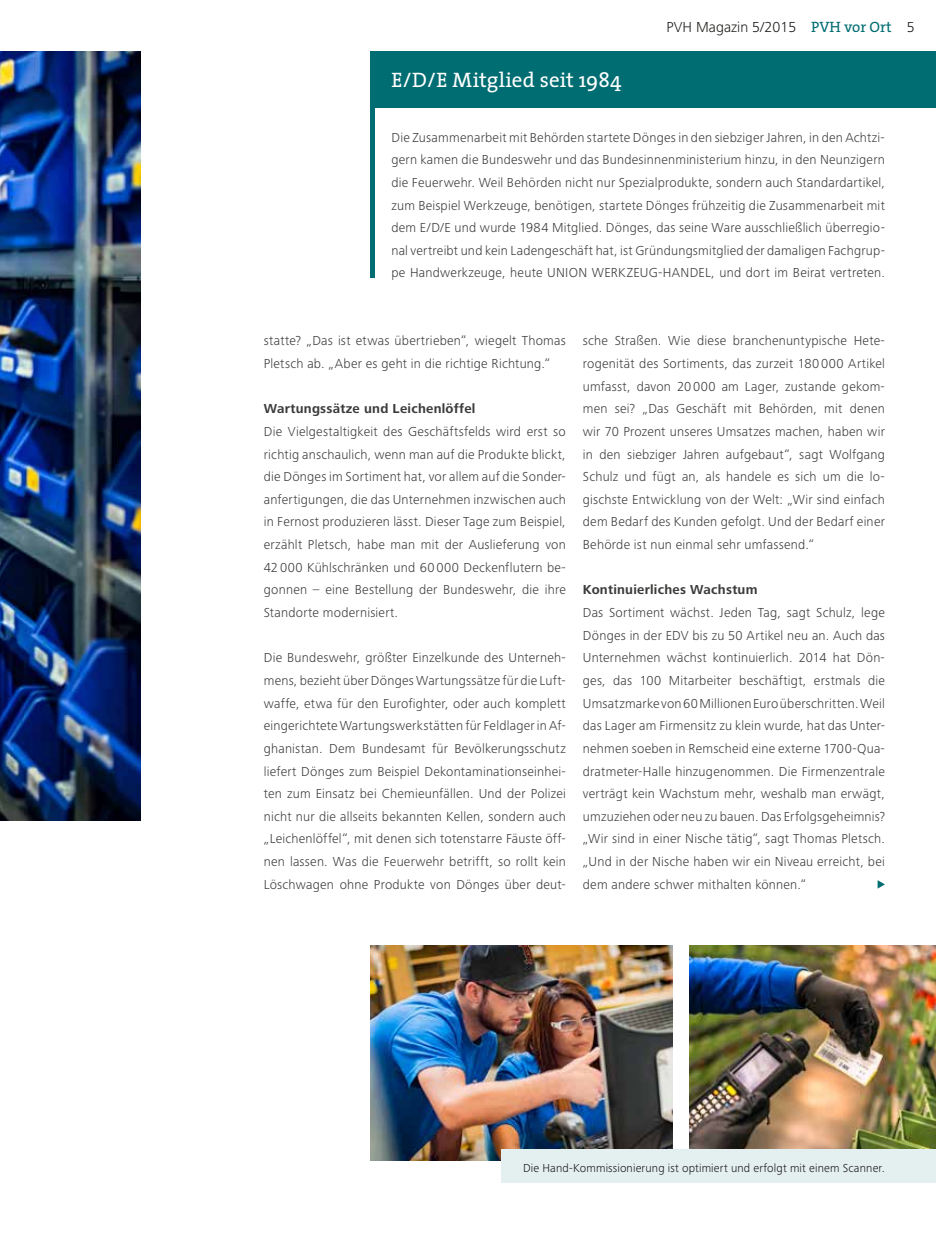
<style>
.page{position:relative;width:936px;height:1234px;background:#fff}
.page>*{position:absolute;margin:0;border:0;box-sizing:border-box;transform-origin:0 0}
.t1{font:21px "The Serif";color:#fff}
.t2{font:300 15px "Frutiger Next LTW1 G";color:#1a1a18}
.t3{font:300 13.5px/22.6px "Frutiger Next LTW1 G";letter-spacing:.02em;color:#3b3b3a;text-align:justify}
.t4{font:700 13.5px "Frutiger Next LTW1 G";letter-spacing:.02em;color:#3b3b3a}
.t5{font:300 12px "Frutiger Next LTW1 G";letter-spacing:.01em;color:#1a1a18}
.s1{font-family:"The Serif";font-weight:400;color:#006d72}
</style>
<div class="page">
<img style="left:0;top:51px;width:140px;height:769px">
<div style="left:370px;top:51px;width:565px;height:57px;background:#006d72"></div>
<img style="left:370px;top:945px;width:302px;height:214px">
<img style="left:689px;top:945px;width:246px;height:203px">
<hr style="left:370px;top:85px;width:4px;height:192px;background:#006d72">
<div style="left:501px;top:1148px;width:434px;height:34px;background:#e4eff0"></div>
<svg style="left:877px;top:880px;width:7px;height:8px"></svg>
<p class="t2" style="left:666px;top:19px;width:249px">PVH Magazin 5/2015 <span class="s1">PVH vor Ort</span> 5</p>
<h1 class="t1" style="left:391px;top:62px;width:232px">E/D/E Mitglied seit 1984</h1>
<p class="t3" style="left:391px;top:126px;width:495px">Die Zusammenarbeit mit Behörden startete Dönges in den siebziger Jahren, in den Achtzi&shy;gern kamen die Bundeswehr und das Bundesinnenministerium hinzu, in den Neunzigern die Feuerwehr. Weil Behörden nicht nur Spezialprodukte, sondern auch Standardartikel, zum Beispiel Werkzeuge, benötigen, startete Dönges frühzeitig die Zusammenarbeit mit dem E/D/E und wurde 1984 Mitglied. Dönges, das seine Ware ausschließlich überregio&shy;nal vertreibt und kein Ladengeschäft hat, ist Gründungsmitglied der damaligen Fachgrup&shy;pe Handwerkzeuge, heute UNION WERKZEUG-HANDEL, und dort im Beirat vertreten.</p>
<p class="t3" style="left:264px;top:329px;width:303px">statte? „Das ist etwas übertrieben“, wiegelt Thomas<br>Pletsch ab. „Aber es geht in die richtige Richtung.“</p>
<p class="t4" style="left:264px;top:401px;width:213px">Wartungssätze und Leichenlöffel</p>
<p class="t3" style="left:264px;top:420px;width:303px">Die Vielgestaltigkeit des Geschäftsfelds wird erst so richtig anschaulich, wenn man auf die Produkte blickt, die Dönges im Sortiment hat, vor allem auf die Sonder&shy;anfertigungen, die das Unternehmen inzwischen auch in Fernost produzieren lässt. Dieser Tage zum Beispiel, erzählt Pletsch, habe man mit der Auslieferung von 42 000 Kühlschränken und 60 000 Deckenflutern be&shy;gonnen – eine Bestellung der Bundeswehr, die ihre Standorte modernisiert.</p>
<p class="t3" style="left:264px;top:646px;width:303px">Die Bundeswehr, größter Einzelkunde des Unterneh&shy;mens, bezieht über Dönges Wartungssätze für die Luft&shy;waffe, etwa für den Eurofighter, oder auch komplett eingerichtete Wartungswerkstätten für Feldlager in Af&shy;ghanistan. Dem Bundesamt für Bevölkerungsschutz liefert Dönges zum Beispiel Dekontaminationseinhei&shy;ten zum Einsatz bei Chemieunfällen. Und der Polizei nicht nur die allseits bekannten Kellen, sondern auch „Leichenlöffel“, mit denen sich totenstarre Fäuste öff&shy;nen lassen. Was die Feuerwehr betrifft, so rollt kein Löschwagen ohne Produkte von Dönges über deut-</p>
<p class="t3" style="left:583px;top:329px;width:303px">sche Straßen. Wie diese branchenuntypische Hete&shy;rogenität des Sortiments, das zurzeit 180 000 Artikel umfasst, davon 20 000 am Lager, zustande gekom&shy;men sei? „Das Geschäft mit Behörden, mit denen wir 70 Prozent unseres Umsatzes machen, haben wir in den siebziger Jahren aufgebaut“, sagt Wolfgang Schulz und fügt an, als handele es sich um die lo&shy;gischste Entwicklung von der Welt: „Wir sind einfach dem Bedarf des Kunden gefolgt. Und der Bedarf einer Behörde ist nun einmal sehr umfassend.“</p>
<p class="t4" style="left:583px;top:582px;width:176px">Kontinuierliches Wachstum</p>
<p class="t3" style="left:583px;top:601px;width:303px">Das Sortiment wächst. Jeden Tag, sagt Schulz, lege Dönges in der EDV bis zu 50 Artikel neu an. Auch das Unternehmen wächst kontinuierlich. 2014 hat Dön&shy;ges, das 100 Mitarbeiter beschäftigt, erstmals die Umsatzmarke von 60 Millionen Euro überschritten. Weil das Lager am Firmensitz zu klein wurde, hat das Unter&shy;nehmen soeben in Remscheid eine externe 1700-Qua&shy;dratmeter-Halle hinzugenommen. Die Firmenzentrale verträgt kein Wachstum mehr, weshalb man erwägt, umzuziehen oder neu zu bauen. Das Erfolgsgeheimnis? „Wir sind in einer Nische tätig“, sagt Thomas Pletsch. „Und in der Nische haben wir ein Niveau erreicht, bei dem andere schwer mithalten können.“</p>
<p class="t5" style="left:523px;top:1160px;width:363px">Die Hand-Kommissionierung ist optimiert und erfolgt mit einem Scanner.</p>
</div>
